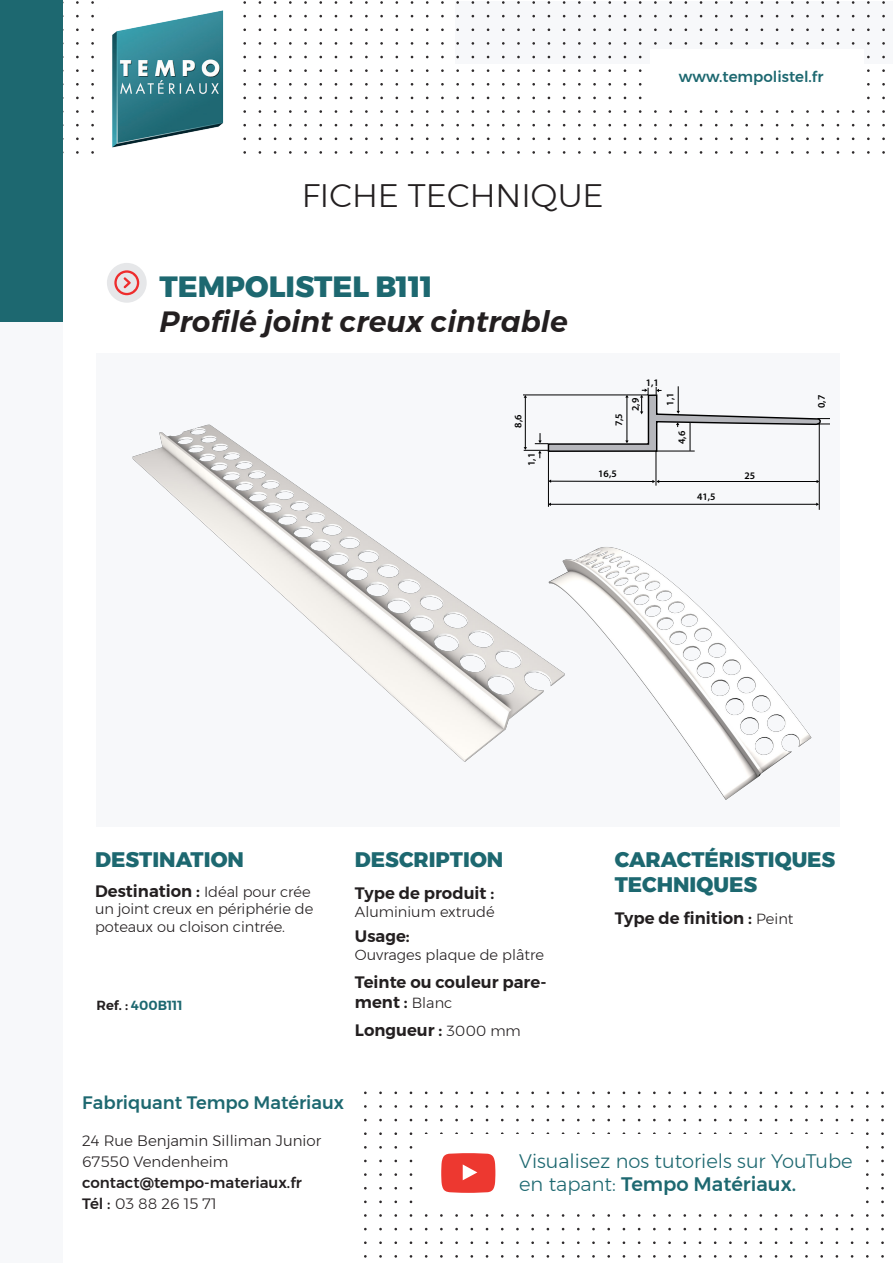
<style>
.page{position:relative;width:893px;height:1263px;background:#fff}
.page>*{position:absolute;margin:0;border:0;box-sizing:border-box;transform-origin:0 0}
.t1{font:300 32.4px "Montserrat";color:#231f20}
.Body{font:italic 600 29.25px "Montserrat";color:#231f20}
.Body-2{font:800 29.25px "Montserrat";color:#1d6870}
.Body-3{font:800 21px/25.2px "Montserrat";color:#1d6870}
.t2{font:300 19.5px/23.4px "Montserrat";color:#1d6870}
.t3{font:500 18px "Montserrat";color:#1d6870}
.Body-4{font:600 16.5px/19.8px "Montserrat";color:#231f20}
.t4{font:300 15px/21px "Montserrat";color:#231f20}
.t5{font:500 15px/21px "Montserrat";color:#231f20}
.t6{font:500 15px "Montserrat";color:#1d6870}
.Body-5{font:300 14.7px/17.5px "Montserrat";letter-spacing:-.005em;color:#231f20}
.Body-6{font:600 13.2px "Montserrat";color:#1d6870}
.t7{font:600 10.05px "Myriad Pro";color:#000}
.s1{font-weight:600;font-size:16.5px}
.s2{color:#231f20}
.s3{font-weight:300;font-size:14.7px}
.s4{font-weight:300}
.s5{font-weight:500}
</style>
<div class="page">
<div style="left:455px;top:1px;width:438px;height:63px;background:#f7f8fa"></div>
<svg style="left:882px;top:1px;width:3px;height:153px"></svg>
<svg style="left:867px;top:1px;width:3px;height:153px"></svg>
<svg style="left:852px;top:1px;width:2px;height:153px"></svg>
<svg style="left:837px;top:1px;width:2px;height:153px"></svg>
<svg style="left:821px;top:1px;width:3px;height:153px"></svg>
<svg style="left:806px;top:1px;width:3px;height:153px"></svg>
<svg style="left:791px;top:1px;width:3px;height:153px"></svg>
<svg style="left:776px;top:1px;width:2px;height:153px"></svg>
<svg style="left:760px;top:1px;width:3px;height:153px"></svg>
<svg style="left:745px;top:1px;width:3px;height:153px"></svg>
<svg style="left:730px;top:1px;width:3px;height:153px"></svg>
<svg style="left:715px;top:1px;width:2px;height:153px"></svg>
<svg style="left:700px;top:1px;width:2px;height:153px"></svg>
<svg style="left:684px;top:1px;width:3px;height:153px"></svg>
<svg style="left:669px;top:1px;width:3px;height:153px"></svg>
<svg style="left:654px;top:1px;width:3px;height:153px"></svg>
<svg style="left:639px;top:1px;width:2px;height:153px"></svg>
<svg style="left:624px;top:1px;width:2px;height:153px"></svg>
<svg style="left:608px;top:1px;width:3px;height:153px"></svg>
<svg style="left:593px;top:1px;width:3px;height:153px"></svg>
<svg style="left:578px;top:1px;width:3px;height:153px"></svg>
<svg style="left:563px;top:1px;width:2px;height:153px"></svg>
<svg style="left:548px;top:1px;width:2px;height:153px"></svg>
<svg style="left:532px;top:1px;width:3px;height:153px"></svg>
<svg style="left:517px;top:1px;width:3px;height:153px"></svg>
<svg style="left:502px;top:1px;width:3px;height:153px"></svg>
<svg style="left:487px;top:1px;width:2px;height:153px"></svg>
<svg style="left:472px;top:1px;width:2px;height:153px"></svg>
<svg style="left:456px;top:1px;width:3px;height:153px"></svg>
<svg style="left:441px;top:1px;width:3px;height:153px"></svg>
<svg style="left:426px;top:1px;width:3px;height:153px"></svg>
<svg style="left:411px;top:1px;width:2px;height:153px"></svg>
<svg style="left:395px;top:1px;width:3px;height:153px"></svg>
<svg style="left:380px;top:1px;width:3px;height:153px"></svg>
<svg style="left:365px;top:1px;width:3px;height:153px"></svg>
<svg style="left:350px;top:1px;width:2px;height:153px"></svg>
<svg style="left:335px;top:1px;width:2px;height:153px"></svg>
<svg style="left:319px;top:1px;width:3px;height:153px"></svg>
<svg style="left:304px;top:1px;width:3px;height:153px"></svg>
<svg style="left:289px;top:1px;width:3px;height:153px"></svg>
<svg style="left:274px;top:1px;width:2px;height:153px"></svg>
<svg style="left:259px;top:1px;width:2px;height:153px"></svg>
<svg style="left:243px;top:1px;width:3px;height:153px"></svg>
<svg style="left:91px;top:1px;width:3px;height:153px"></svg>
<svg style="left:76px;top:1px;width:3px;height:153px"></svg>
<div style="left:0;top:322px;width:63px;height:941px;background:#f7f8fa"></div>
<div style="left:0;top:0;width:63px;height:322px;background:#1d6870"></div>
<img style="left:112px;top:10px;width:112px;height:138px">
<div style="left:650px;top:49px;width:213px;height:51px;background:#fff"></div>
<svg style="left:881px;top:1091px;width:3px;height:167px"></svg>
<svg style="left:866px;top:1091px;width:3px;height:167px"></svg>
<svg style="left:851px;top:1091px;width:2px;height:167px"></svg>
<svg style="left:836px;top:1091px;width:2px;height:167px"></svg>
<svg style="left:820px;top:1091px;width:3px;height:167px"></svg>
<svg style="left:805px;top:1091px;width:3px;height:167px"></svg>
<svg style="left:790px;top:1091px;width:3px;height:167px"></svg>
<svg style="left:775px;top:1091px;width:2px;height:167px"></svg>
<svg style="left:759px;top:1091px;width:3px;height:167px"></svg>
<svg style="left:744px;top:1091px;width:3px;height:167px"></svg>
<svg style="left:729px;top:1091px;width:3px;height:167px"></svg>
<svg style="left:714px;top:1091px;width:2px;height:167px"></svg>
<svg style="left:699px;top:1091px;width:2px;height:167px"></svg>
<svg style="left:683px;top:1091px;width:3px;height:167px"></svg>
<svg style="left:668px;top:1091px;width:3px;height:167px"></svg>
<svg style="left:653px;top:1091px;width:3px;height:167px"></svg>
<svg style="left:638px;top:1091px;width:2px;height:167px"></svg>
<svg style="left:623px;top:1091px;width:2px;height:167px"></svg>
<svg style="left:607px;top:1091px;width:3px;height:167px"></svg>
<svg style="left:592px;top:1091px;width:3px;height:167px"></svg>
<svg style="left:577px;top:1091px;width:3px;height:167px"></svg>
<svg style="left:562px;top:1091px;width:2px;height:167px"></svg>
<svg style="left:547px;top:1091px;width:2px;height:167px"></svg>
<svg style="left:531px;top:1091px;width:3px;height:167px"></svg>
<svg style="left:516px;top:1091px;width:3px;height:167px"></svg>
<svg style="left:501px;top:1091px;width:3px;height:167px"></svg>
<svg style="left:425px;top:1091px;width:2px;height:167px"></svg>
<svg style="left:410px;top:1091px;width:2px;height:167px"></svg>
<svg style="left:394px;top:1091px;width:3px;height:167px"></svg>
<svg style="left:379px;top:1091px;width:3px;height:167px"></svg>
<svg style="left:364px;top:1091px;width:3px;height:167px"></svg>
<div style="left:423px;top:1134px;width:441px;height:77px;background:#fff"></div>
<svg style="left:440px;top:1091px;width:55px;height:167px"></svg>
<div style="left:361px;top:353px;width:479px;height:474px;background:#f7f8fa"></div>
<div style="left:107px;top:263px;width:40px;height:40px;background:#e6e7e9;border-radius:50%"></div>
<svg style="left:114px;top:270px;width:25px;height:25px"></svg>
<div style="left:97px;top:353px;width:643px;height:474px;background:#f7f8fa"></div>
<hr style="left:819px;top:423px;width:1px;height:87px;background:#000">
<hr style="left:550px;top:504px;width:267px;height:1px;background:#000">
<svg style="left:580px;top:386px;width:249px;height:100px"></svg>
<img style="left:132px;top:394px;width:448px;height:368px">
<img style="left:516px;top:529px;width:296px;height:271px">
<p class="t6" style="left:679px;top:65px;width:146px">www.tempolistel.fr</p>
<h1 class="t1" style="left:302px;top:171px;width:303px">FICHE TECHNIQUE</h1>
<p class="Body-2" style="left:159px;top:263px;width:275px">TEMPOLISTEL B111</p>
<p class="Body" style="left:159px;top:299px;width:410px">Profilé joint creux cintrable</p>
<p class="t7" style="left:512px;top:428px;width:15px;rotate:-90deg">8,6</p>
<p class="t7" style="left:612px;top:426px;width:15px;rotate:-90deg">7,5</p>
<p class="t7" style="left:525px;top:466px;width:15px;rotate:-90deg">1,1</p>
<p class="t7" style="left:598px;top:467px;width:20px">16,5</p>
<p class="t7" style="left:646px;top:376px;width:15px">1,1</p>
<p class="t7" style="left:629px;top:411px;width:15px;rotate:-90deg">2,9</p>
<p class="t7" style="left:664px;top:405px;width:15px;rotate:-90deg">1,1</p>
<p class="t7" style="left:675px;top:444px;width:15px;rotate:-90deg">4,6</p>
<p class="t7" style="left:697px;top:490px;width:20px">41,5</p>
<p class="t7" style="left:744px;top:469px;width:12px">25</p>
<p class="t7" style="left:815px;top:408px;width:15px;rotate:-90deg">0,7</p>
<p class="Body-3" style="left:95px;top:846px;width:150px">DESTINATION</p>
<p class="Body-5" style="left:95px;top:883px;width:220px"><span class="s1">Destination :</span> Idéal pour crée un joint creux en périphérie de poteaux ou cloison cintrée.</p>
<p class="Body-6" style="left:97px;top:995px;width:88px"><span class="s2">Ref. :</span> 400B111</p>
<p class="Body-3" style="left:355px;top:846px;width:150px">DESCRIPTION</p>
<p class="Body-4" style="left:355px;top:883px;width:141px">Type de produit :</p>
<p class="Body-5" style="left:355px;top:902px;width:141px">Aluminium extrudé</p>
<p class="Body-4" style="left:355px;top:927px;width:56px">Usage:</p>
<p class="Body-5" style="left:355px;top:946px;width:191px">Ouvrages plaque de plâtre</p>
<p class="Body-4" style="left:355px;top:972px;width:193px">Teinte ou couleur pare&shy;ment : <span class="s3">Blanc</span></p>
<p class="Body-4" style="left:355px;top:1020px;width:167px">Longueur : <span class="s3">3000 mm</span></p>
<p class="Body-3" style="left:615px;top:846px;width:222px">CARACTÉRISTIQUES<br>TECHNIQUES</p>
<p class="Body-4" style="left:615px;top:908px;width:180px">Type de finition : <span class="s3">Peint</span></p>
<p class="t3" style="left:82px;top:1088px;width:263px">Fabriquant Tempo Matériaux</p>
<p class="t4" style="left:82px;top:1130px;width:240px">24 Rue Benjamin Silliman Junior<br>67550 Vendenheim</p>
<p class="t5" style="left:82px;top:1172px;width:221px">contact@tempo-materiaux.fr<br>Tél : <span class="s4">03 88 26 15 71</span></p>
<h3 class="t2" style="left:519px;top:1148px;width:335px">Visualisez nos tutoriels sur YouTube en tapant: <span class="s5">Tempo Matériaux.</span></h3>
</div>
